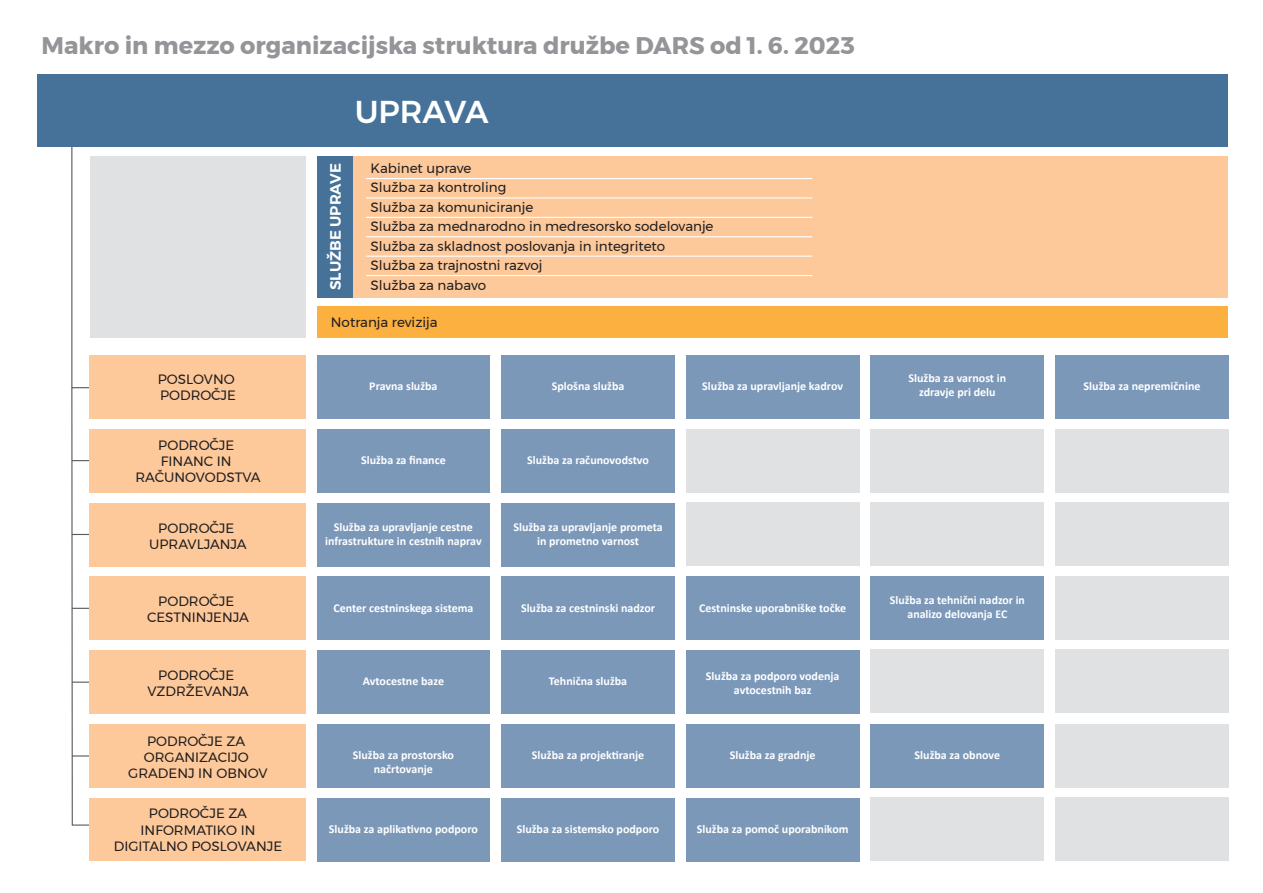
<style>
.page{position:relative;width:1263px;height:893px;background:#fff}
.page>*{position:absolute;margin:0;border:0;box-sizing:border-box;transform-origin:0 0}
.t1{font:500 31.5px "Montserrat";color:#fff}
.t2{font:700 24px "Montserrat";color:#939598}
.t3{font:600 15px "Montserrat";color:#fff}
.t4{font:13.5px/16.2px "Montserrat";color:#231f20;text-align:center}
.t5{font:700 12px/14.4px "Calibri";color:#fff;text-align:center}
</style>
<div class="page">
<div style="left:71px;top:387px;width:19px;height:439px;border:1px solid #58595b"></div>
<svg style="left:72px;top:682px;width:17px;height:1px"></svg>
<svg style="left:72px;top:755px;width:17px;height:1px"></svg>
<svg style="left:72px;top:608px;width:17px;height:1px"></svg>
<svg style="left:72px;top:534px;width:17px;height:1px"></svg>
<svg style="left:72px;top:460px;width:17px;height:1px"></svg>
<hr style="left:71px;top:115px;width:1px;height:273px;background:#58595b">
<div style="left:37px;top:74px;width:1191px;height:72px;background:#46729a"></div>
<div style="left:350px;top:156px;width:878px;height:141px;background:#fdc99b"></div>
<hr style="left:366px;top:178px;width:446px;height:1px;background:#fff">
<hr style="left:366px;top:197px;width:446px;height:2px;background:#fff">
<hr style="left:366px;top:217px;width:446px;height:1px;background:#fff">
<hr style="left:366px;top:236px;width:446px;height:1px;background:#fff">
<hr style="left:366px;top:256px;width:446px;height:1px;background:#fff">
<hr style="left:366px;top:275px;width:446px;height:1px;background:#fff">
<div style="left:90px;top:156px;width:215px;height:182px;background:#e0e1e2"></div>
<div style="left:317px;top:156px;width:36px;height:141px;background:#46729a"></div>
<div style="left:317px;top:306px;width:911px;height:32px;background:#fbb040"></div>
<div style="left:871px;top:355px;width:173px;height:64px;background:#7b98b9"></div>
<div style="left:317px;top:429px;width:173px;height:63px;background:#7b98b9"></div>
<div style="left:317px;top:503px;width:173px;height:63px;background:#7b98b9"></div>
<div style="left:317px;top:355px;width:173px;height:64px;background:#7b98b9"></div>
<div style="left:317px;top:576px;width:173px;height:64px;background:#7b98b9"></div>
<div style="left:317px;top:650px;width:173px;height:64px;background:#7b98b9"></div>
<div style="left:317px;top:724px;width:173px;height:64px;background:#7b98b9"></div>
<div style="left:501px;top:429px;width:174px;height:63px;background:#7b98b9"></div>
<div style="left:501px;top:503px;width:174px;height:63px;background:#7b98b9"></div>
<div style="left:501px;top:355px;width:174px;height:64px;background:#7b98b9"></div>
<div style="left:501px;top:576px;width:174px;height:64px;background:#7b98b9"></div>
<div style="left:501px;top:650px;width:174px;height:64px;background:#7b98b9"></div>
<div style="left:501px;top:724px;width:174px;height:64px;background:#7b98b9"></div>
<div style="left:89px;top:429px;width:216px;height:64px;background:#fdc99b"></div>
<div style="left:89px;top:503px;width:216px;height:63px;background:#fdc99b"></div>
<div style="left:89px;top:355px;width:216px;height:64px;background:#fdc99b"></div>
<div style="left:89px;top:576px;width:216px;height:64px;background:#fdc99b"></div>
<div style="left:89px;top:650px;width:216px;height:64px;background:#fdc99b"></div>
<div style="left:89px;top:724px;width:216px;height:64px;background:#fdc99b"></div>
<div style="left:686px;top:355px;width:173px;height:64px;background:#7b98b9"></div>
<div style="left:871px;top:429px;width:173px;height:63px;background:#e0e1e2"></div>
<div style="left:686px;top:429px;width:173px;height:63px;background:#e0e1e2"></div>
<div style="left:871px;top:502px;width:173px;height:64px;background:#e0e1e2"></div>
<div style="left:686px;top:502px;width:173px;height:64px;background:#e0e1e2"></div>
<div style="left:686px;top:576px;width:173px;height:64px;background:#7b98b9"></div>
<div style="left:686px;top:650px;width:173px;height:64px;background:#7b98b9"></div>
<div style="left:686px;top:724px;width:173px;height:64px;background:#7b98b9"></div>
<div style="left:317px;top:798px;width:173px;height:63px;background:#7b98b9"></div>
<div style="left:501px;top:798px;width:174px;height:63px;background:#7b98b9"></div>
<div style="left:686px;top:798px;width:173px;height:63px;background:#7b98b9"></div>
<div style="left:871px;top:576px;width:173px;height:64px;background:#7b98b9"></div>
<div style="left:871px;top:724px;width:173px;height:64px;background:#7b98b9"></div>
<div style="left:871px;top:649px;width:173px;height:64px;background:#e0e1e2"></div>
<div style="left:871px;top:797px;width:173px;height:64px;background:#e0e1e2"></div>
<div style="left:1055px;top:355px;width:174px;height:64px;background:#7b98b9"></div>
<div style="left:1055px;top:429px;width:174px;height:63px;background:#e0e1e2"></div>
<div style="left:1055px;top:502px;width:174px;height:64px;background:#e0e1e2"></div>
<div style="left:1055px;top:576px;width:174px;height:64px;background:#e0e1e2"></div>
<div style="left:1055px;top:724px;width:174px;height:64px;background:#e0e1e2"></div>
<div style="left:1055px;top:649px;width:174px;height:64px;background:#e0e1e2"></div>
<div style="left:1055px;top:797px;width:174px;height:64px;background:#e0e1e2"></div>
<div style="left:89px;top:798px;width:216px;height:63px;background:#fdc99b"></div>
<h2 class="t2" style="left:42px;top:26px;width:815px">Makro in mezzo organizacijska struktura družbe DARS od 1. 6. 2023</h2>
<p class="t3" style="left:324px;top:290px;width:129px;rotate:-90deg">SLUŽBE UPRAVE</p>
<h1 class="t1" style="left:355px;top:87px;width:135px">UPRAVA</h1>
<p class="t4" style="left:371px;top:158px;width:344px;line-height:19.5px;text-align:left">Kabinet uprave<br>Služba za kontroling<br>Služba za komuniciranje<br>Služba za mednarodno in medresorsko sodelovanje<br>Služba za skladnost poslovanja in integriteto<br>Služba za trajnostni razvoj<br>Služba za nabavo</p>
<p class="t4" style="left:158px;top:370px;width:80px;text-align:left">POSLOVNO<br>PODROČJE</p>
<p class="t4" style="left:135px;top:437px;width:127px">PODROČJE<br>FINANC IN<br>RAČUNOVODSTVA</p>
<p class="t4" style="left:149px;top:519px;width:99px">PODROČJE<br>UPRAVLJANJA</p>
<p class="t4" style="left:147px;top:593px;width:103px">PODROČJE<br>CESTNINJENJA</p>
<p class="t4" style="left:147px;top:667px;width:103px">PODROČJE<br>VZDRŽEVANJA</p>
<p class="t4" style="left:128px;top:733px;width:141px">PODROČJE ZA<br>ORGANIZACIJO<br>GRADENJ IN OBNOV</p>
<p class="t4" style="left:114px;top:805px;width:170px">PODROČJE ZA<br>INFORMATIKO IN<br>DIGITALNO POSLOVANJE</p>
<p class="t4" style="left:331px;top:314px;width:108px">Notranja revizija</p>
<p class="t5" style="left:369px;top:378px;width:70px">Pravna služba</p>
<p class="t5" style="left:552px;top:378px;width:74px">Splošna služba</p>
<p class="t5" style="left:908px;top:370px;width:99px">Služba za varnost in zdravje pri delu</p>
<p class="t5" style="left:702px;top:378px;width:142px">Služba za upravljanje kadrov</p>
<p class="t5" style="left:1084px;top:378px;width:118px">Služba za nepremičnine</p>
<p class="t5" style="left:361px;top:453px;width:86px">Služba za finance</p>
<p class="t5" style="left:527px;top:453px;width:123px">Služba za računovodstvo</p>
<p class="t5" style="left:325px;top:519px;width:158px">Služba za upravljanje cestne infrastrukture in cestnih naprav</p>
<p class="t5" style="left:513px;top:519px;width:151px">Služba za upravljanje prometa in prometno varnost</p>
<p class="t5" style="left:333px;top:601px;width:141px">Center cestninskega sistema</p>
<p class="t5" style="left:521px;top:601px;width:136px">Služba za cestninski nadzor</p>
<p class="t5" style="left:699px;top:601px;width:149px">Cestninske uporabniške točke</p>
<p class="t5" style="left:890px;top:592px;width:137px">Služba za tehnični nadzor in analizo delovanja EC</p>
<p class="t5" style="left:363px;top:674px;width:83px">Avtocestne baze</p>
<p class="t5" style="left:549px;top:674px;width:80px">Tehnična služba</p>
<p class="t5" style="left:706px;top:668px;width:135px">Služba za podporo vodenja avtocestnih baz</p>
<p class="t5" style="left:353px;top:747px;width:103px">Služba za prostorsko načrtovanje</p>
<p class="t5" style="left:532px;top:747px;width:114px">Služba za projektiranje</p>
<p class="t5" style="left:730px;top:747px;width:87px">Služba za gradnje</p>
<p class="t5" style="left:915px;top:747px;width:87px">Služba za obnove</p>
<p class="t5" style="left:329px;top:822px;width:150px">Služba za aplikativno podporo</p>
<p class="t5" style="left:517px;top:822px;width:144px">Služba za sistemsko podporo</p>
<p class="t5" style="left:697px;top:822px;width:153px">Služba za pomoč uporabnikom</p>
</div>
